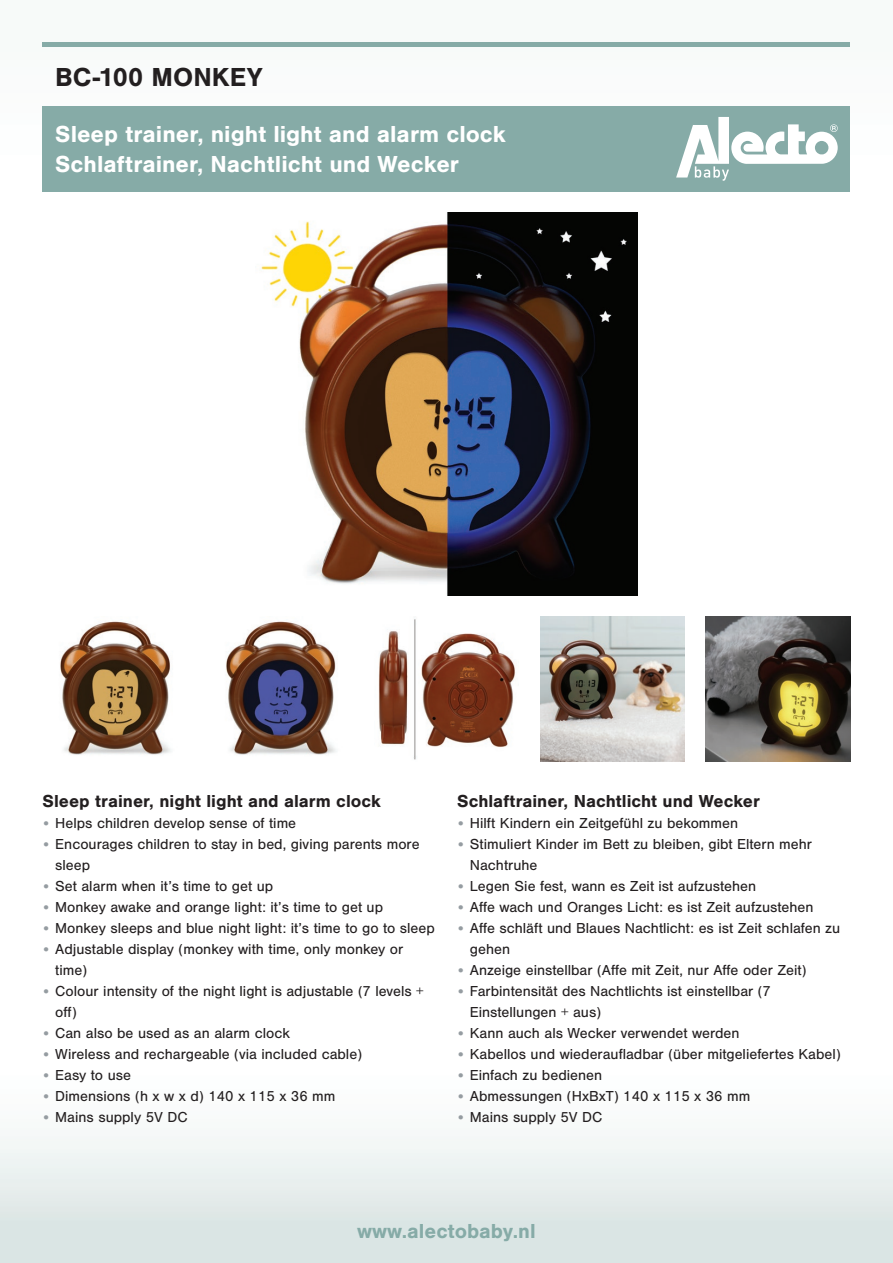
<style>
.page{position:relative;width:893px;height:1263px;background:#fff}
.page>*{position:absolute;margin:0;border:0;box-sizing:border-box;transform-origin:0 0}
.t1{font:700 27px "Nimbus San";letter-spacing:.005em;color:#231f20}
.t2{font:700 24px/30px "Nimbus San";color:#fff}
.t3{font:700 21px "Nimbus San";color:#86aba7}
.t4{font:700 18px "Nimbus San";color:#231f20}
.t5{font:15px "Nimbus San";color:#231f20}
.s1{font-family:"Calibri";font-weight:300;color:#959ca1}
</style>
<div class="page">
<img style="left:42px;top:42px;width:808px;height:171px">
<hr style="left:43px;top:43px;width:807px;height:4px;background:#86aba7">
<div style="left:43px;top:106px;width:807px;height:85px;background:#86aba7"></div>
<svg style="left:676px;top:117px;width:162px;height:64px"></svg>
<img style="left:261px;top:213px;width:377px;height:382px">
<img style="left:60px;top:621px;width:111px;height:134px">
<img style="left:378px;top:619px;width:138px;height:141px">
<img style="left:226px;top:621px;width:110px;height:134px">
<img style="left:540px;top:617px;width:145px;height:144px">
<img style="left:706px;top:617px;width:144px;height:144px">
<h1 class="t1" style="left:55px;top:67px;width:209px">BC-100 MONKEY</h1>
<h2 class="t2" style="left:55px;top:121px;width:452px">Sleep trainer, night light and alarm clock<br>Schlaftrainer, Nachtlicht und Wecker</h2>
<p class="t4" style="left:43px;top:795px;width:340px">Sleep trainer, night light and alarm clock</p>
<p class="t5" style="left:43px;top:818px;width:255px"><span class="s1">ï</span> Helps children develop sense of time</p>
<p class="t5" style="left:43px;top:839px;width:379px"><span class="s1">ï</span> Encourages children to stay in bed, giving parents more</p>
<p class="t5" style="left:55px;top:860px;width:36px">sleep</p>
<p class="t5" style="left:43px;top:881px;width:232px"><span class="s1">ï</span> Set alarm when it’s time to get up</p>
<p class="t5" style="left:43px;top:902px;width:342px"><span class="s1">ï</span> Monkey awake and orange light: it’s time to get up</p>
<p class="t5" style="left:43px;top:923px;width:394px"><span class="s1">ï</span> Monkey sleeps and blue night light: it’s time to go to sleep</p>
<p class="t5" style="left:43px;top:944px;width:362px"><span class="s1">ï</span> Adjustable display (monkey with time, only monkey or</p>
<p class="t5" style="left:55px;top:965px;width:33px">time)</p>
<p class="t5" style="left:43px;top:986px;width:383px"><span class="s1">ï</span> Colour intensity of the night light is adjustable (7 levels +</p>
<p class="t5" style="left:55px;top:1007px;width:23px">off)</p>
<p class="t5" style="left:43px;top:1028px;width:249px"><span class="s1">ï</span> Can also be used as an alarm clock</p>
<p class="t5" style="left:43px;top:1049px;width:321px"><span class="s1">ï</span> Wireless and rechargeable (via included cable)</p>
<p class="t5" style="left:43px;top:1070px;width:90px"><span class="s1">ï</span> Easy to use</p>
<p class="t5" style="left:43px;top:1091px;width:294px"><span class="s1">ï</span> Dimensions (h x w x d) 140 x 115 x 36 mm</p>
<p class="t5" style="left:43px;top:1112px;width:147px"><span class="s1">ï</span> Mains supply 5V DC</p>
<p class="t4" style="left:457px;top:795px;width:304px">Schlaftrainer, Nachtlicht und Wecker</p>
<p class="t5" style="left:457px;top:818px;width:283px"><span class="s1">ï</span> Hilft Kindern ein Zeitgefühl zu bekommen</p>
<p class="t5" style="left:457px;top:839px;width:357px"><span class="s1">ï</span> Stimuliert Kinder im Bett zu bleiben, gibt Eltern mehr</p>
<p class="t5" style="left:470px;top:860px;width:69px">Nachtruhe</p>
<p class="t5" style="left:457px;top:881px;width:301px"><span class="s1">ï</span> Legen Sie fest, wann es Zeit ist aufzustehen</p>
<p class="t5" style="left:457px;top:902px;width:358px"><span class="s1">ï</span> Affe wach und Oranges Licht: es ist Zeit aufzustehen</p>
<p class="t5" style="left:457px;top:923px;width:385px"><span class="s1">ï</span> Affe schläft und Blaues Nachtlicht: es ist Zeit schlafen zu</p>
<p class="t5" style="left:470px;top:944px;width:42px">gehen</p>
<p class="t5" style="left:457px;top:965px;width:351px"><span class="s1">ï</span> Anzeige einstellbar (Affe mit Zeit, nur Affe oder Zeit)</p>
<p class="t5" style="left:457px;top:986px;width:315px"><span class="s1">ï</span> Farbintensität des Nachtlichts ist einstellbar (7</p>
<p class="t5" style="left:470px;top:1007px;width:133px">Einstellungen + aus)</p>
<p class="t5" style="left:457px;top:1028px;width:284px"><span class="s1">ï</span> Kann auch als Wecker verwendet werden</p>
<p class="t5" style="left:457px;top:1049px;width:385px"><span class="s1">ï</span> Kabellos und wiederaufladbar (über mitgeliefertes Kabel)</p>
<p class="t5" style="left:457px;top:1070px;width:147px"><span class="s1">ï</span> Einfach zu bedienen</p>
<p class="t5" style="left:457px;top:1091px;width:295px"><span class="s1">ï</span> Abmessungen (HxBxT) 140 x 115 x 36 mm</p>
<p class="t5" style="left:457px;top:1112px;width:147px"><span class="s1">ï</span> Mains supply 5V DC</p>
<h3 class="t3" style="left:357px;top:1224px;width:180px">www.alectobaby.nl</h3>
</div>
